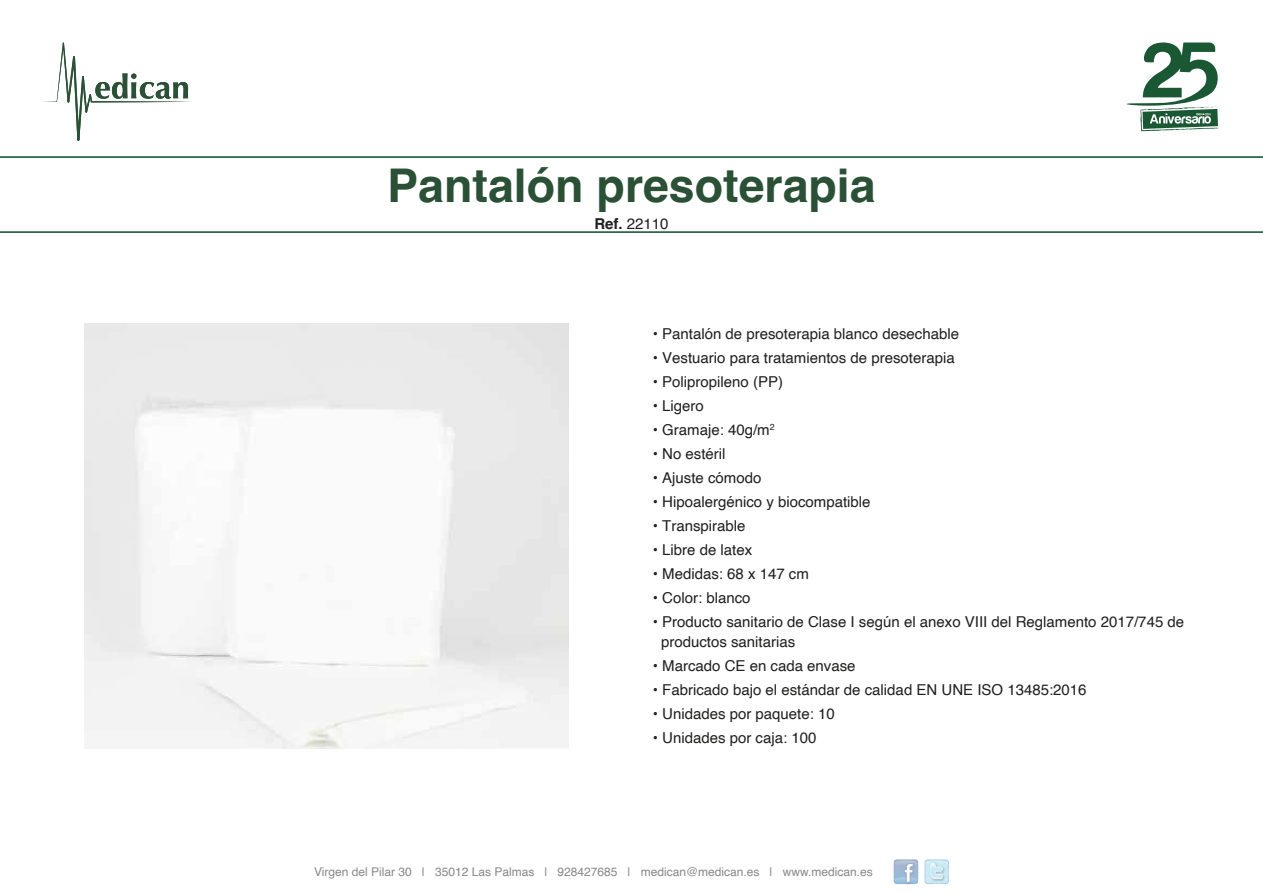
<style>
.page{position:relative;width:1263px;height:893px;background:#fff}
.page>*{position:absolute;margin:0;border:0;box-sizing:border-box;transform-origin:0 0}
.t1{font:700 46.5px "Helvetica";color:#2a5135}
.t2{font:15px/19.5px "Helvetica";color:#1f1f1e}
.t3{font:12px "Helvetica";color:#888887}
.s1{font-weight:700}
</style>
<div class="page">
<svg style="left:44px;top:42px;width:147px;height:99px"></svg>
<svg style="left:1126px;top:43px;width:94px;height:88px"></svg>
<svg style="left:894px;top:859px;width:24px;height:25px"></svg>
<svg style="left:894px;top:860px;width:24px;height:24px"></svg>
<svg style="left:924px;top:859px;width:25px;height:25px"></svg>
<svg style="left:924px;top:860px;width:25px;height:24px"></svg>
<hr style="left:0;top:232px;width:1263px;height:1px;background:#1a5733">
<hr style="left:0;top:156px;width:1263px;height:2px;background:#1a5733">
<h1 class="t1" style="left:387px;top:157px;width:490px">Pantalón presoterapia</h1>
<p class="t2" style="left:594px;top:215px;width:76px"><span class="s1">Ref.</span> 22110</p>
<p class="t2" style="left:653px;top:325px;width:308px">• Pantalón de presoterapia blanco desechable</p>
<p class="t2" style="left:653px;top:349px;width:304px">• Vestuario para tratamientos de presoterapia</p>
<p class="t2" style="left:653px;top:373px;width:132px">• Polipropileno (PP)</p>
<p class="t2" style="left:653px;top:397px;width:53px">• Ligero</p>
<p class="t2" style="left:653px;top:421px;width:123px">• Gramaje: 40g/m<sup>2</sup></p>
<p class="t2" style="left:653px;top:445px;width:74px">• No estéril</p>
<p class="t2" style="left:653px;top:469px;width:110px">• Ajuste cómodo</p>
<p class="t2" style="left:653px;top:493px;width:219px">• Hipoalergénico y biocompatible</p>
<p class="t2" style="left:653px;top:517px;width:94px">• Transpirable</p>
<p class="t2" style="left:653px;top:541px;width:101px">• Libre de latex</p>
<p class="t2" style="left:653px;top:565px;width:158px">• Medidas: 68 x 147 cm</p>
<p class="t2" style="left:653px;top:589px;width:99px">• Color: blanco</p>
<p class="t2" style="left:661px;top:613px;width:525px;text-indent:-8px">• Producto sanitario de Clase I según el anexo VIII del Reglamento 2017/745 de productos sanitarias</p>
<p class="t2" style="left:653px;top:656px;width:204px">• Marcado CE en cada envase</p>
<p class="t2" style="left:653px;top:680px;width:435px">• Fabricado bajo el estándar de calidad EN UNE ISO 13485:2016</p>
<p class="t2" style="left:653px;top:704px;width:184px">• Unidades por paquete: 10</p>
<p class="t2" style="left:653px;top:728px;width:165px">• Unidades por caja: 100</p>
<p class="t3" style="left:314px;top:862px;width:560px">Virgen del Pilar 30 | 35012 Las Palmas | 928427685 | medican@medican.es | www.medican.es</p>
</div>
